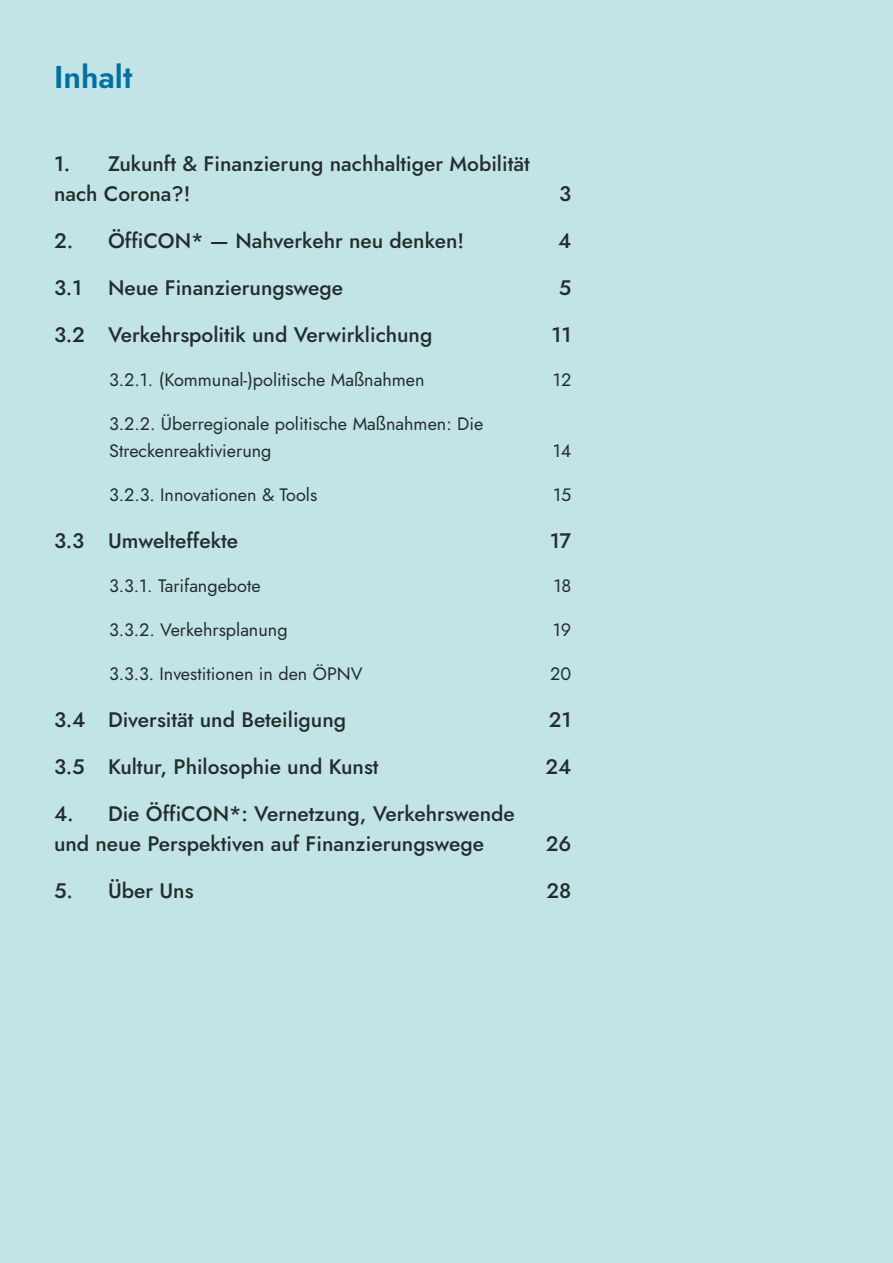
<style>
.page{position:relative;width:893px;height:1263px;background:#c3e4e7}
.page>*{position:absolute;margin:0;border:0;box-sizing:border-box;transform-origin:0 0}
.t1{font:31.5px "Jost Semi";color:#0171a1}
.t2{font:500 21px/30px "Jost";color:#232d2e}
.t3{font:18px/27px "Jost";color:#232d2e}
</style>
<div class="page">
<h1 class="t1" style="left:54px;top:59px;width:80px">Inhalt</h1>
<p class="t2" style="left:54px;top:149px;width:477px">1. Zukunft &amp; Finanzierung nachhaltiger Mobilität nach Corona?!</p>
<p class="t2" style="left:559px;top:179px;width:14px">3</p>
<p class="t2" style="left:54px;top:226px;width:412px">2. ÖffiCON* — Nahverkehr neu denken!</p>
<p class="t2" style="left:558px;top:226px;width:15px">4</p>
<p class="t2" style="left:54px;top:273px;width:291px">3.1 Neue Finanzierungswege</p>
<p class="t2" style="left:559px;top:273px;width:14px">5</p>
<p class="t2" style="left:54px;top:320px;width:380px">3.2 Verkehrspolitik und Verwirklichung</p>
<p class="t2" style="left:551px;top:320px;width:21px">11</p>
<p class="t3" style="left:109px;top:367px;width:317px">3.2.1. (kommunal-)politische Maßnahmen</p>
<p class="t3" style="left:553px;top:367px;width:20px">12</p>
<p class="t3" style="left:109px;top:411px;width:376px">3.2.2. Überregionale politische Maßnahmen: Die streckenreaktivierung</p>
<p class="t3" style="left:553px;top:438px;width:20px">14</p>
<p class="t3" style="left:109px;top:482px;width:209px">3.2.3. Innovationen &amp; tools</p>
<p class="t3" style="left:553px;top:482px;width:20px">15</p>
<p class="t2" style="left:54px;top:526px;width:186px">3.3 Umwelteffekte</p>
<p class="t2" style="left:550px;top:526px;width:23px">17</p>
<p class="t3" style="left:109px;top:573px;width:153px">3.3.1. tarifangebote</p>
<p class="t3" style="left:553px;top:573px;width:19px">18</p>
<p class="t3" style="left:109px;top:617px;width:180px">3.3.2. verkehrsplanung</p>
<p class="t3" style="left:553px;top:617px;width:20px">19</p>
<p class="t3" style="left:109px;top:661px;width:255px">3.3.3. Investitionen in den ÖPnv</p>
<p class="t3" style="left:550px;top:661px;width:23px">20</p>
<p class="t2" style="left:54px;top:705px;width:294px">3.4 Diversität und Beteiligung</p>
<p class="t2" style="left:549px;top:705px;width:24px">21</p>
<p class="t2" style="left:54px;top:752px;width:326px">3.5 Kultur, Philosophie und Kunst</p>
<p class="t2" style="left:545px;top:752px;width:27px">24</p>
<p class="t2" style="left:54px;top:799px;width:462px">4. Die ÖffiCON*: Vernetzung, Verkehrswende und neue Perspektiven auf Finanzierungswege</p>
<p class="t2" style="left:546px;top:829px;width:27px">26</p>
<p class="t2" style="left:54px;top:876px;width:141px">5. Über Uns</p>
<p class="t2" style="left:546px;top:876px;width:26px">28</p>
</div>
